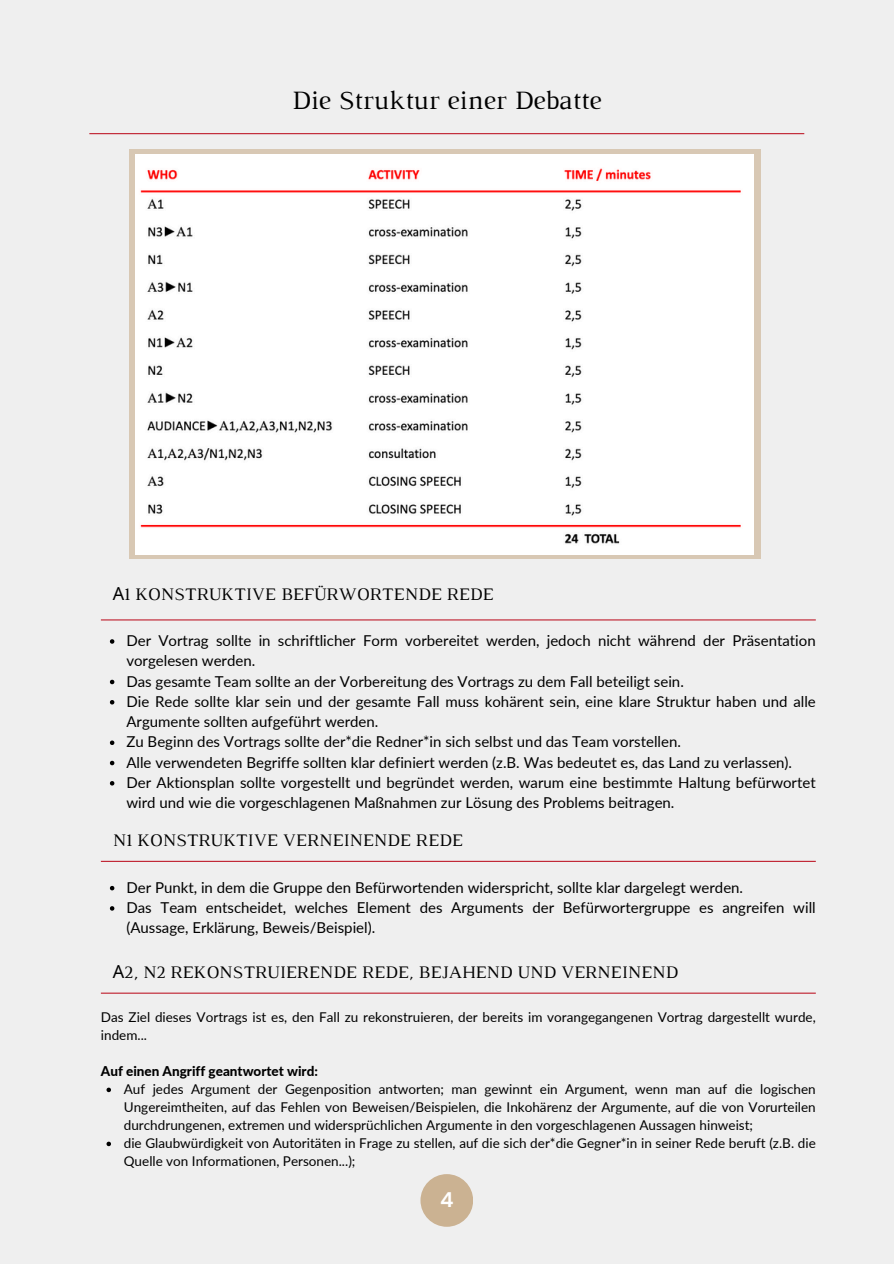
<style>
.page{position:relative;width:894px;height:1264px;background:#fff}
.page>*{position:absolute;margin:0;border:0;box-sizing:border-box;transform-origin:0 0}
.t1{font:27px "Luthier";color:#000}
.t2{font:700 21px "DM Sans";color:#fff}
.t3{font:18px "Luthier";color:#000}
.t4{font:15px/20.2px "Lato";color:#000}
.t5{font:13.5px/18px "Lato";color:#000}
.t6{font:800 13.5px "Lato";color:#000}
.s1{font-family:"Noto Sans"}
</style>
<div class="page">
<div style="left:0;top:0;width:893px;height:1263px;background:#efefef"></div>
<hr style="left:101px;top:619px;width:714px;height:1px;background:#bf1e2d">
<div style="left:420px;top:1174px;width:53px;height:52px;background:#cbb292;border-radius:50%"></div>
<hr style="left:89px;top:133px;width:715px;height:1px;background:#bf1e2d">
<svg style="left:129px;top:149px;width:631px;height:410px;fill:#d8c8b4"></svg>
<img style="left:136px;top:155px;width:617px;height:399px">
<svg style="left:110px;top:639px;width:4px;height:4px"></svg>
<svg style="left:110px;top:679px;width:4px;height:5px"></svg>
<svg style="left:110px;top:700px;width:4px;height:4px"></svg>
<svg style="left:110px;top:740px;width:4px;height:5px"></svg>
<svg style="left:110px;top:760px;width:4px;height:5px"></svg>
<svg style="left:110px;top:781px;width:4px;height:4px"></svg>
<hr style="left:101px;top:860px;width:714px;height:2px;background:#bf1e2d">
<svg style="left:110px;top:885px;width:4px;height:5px"></svg>
<svg style="left:110px;top:906px;width:4px;height:4px"></svg>
<hr style="left:101px;top:992px;width:714px;height:1px;background:#bf1e2d">
<svg style="left:106px;top:1087px;width:5px;height:5px"></svg>
<svg style="left:106px;top:1141px;width:5px;height:5px"></svg>
<h2 class="t1" style="left:292px;top:90px;width:311px">Die Struktur einer Debatte</h2>
<p class="t3" style="left:113px;top:587px;width:382px"><span class="s1">А</span>1 KONSTRUKTIVE BEFÜRWORTENDE REDE</p>
<h2 class="t4" style="left:126px;top:630px;width:690px">Der Vortrag sollte in schriftlicher Form vorbereitet werden, jedoch nicht während der Präsentation vorgelesen werden.</h2>
<p class="t4" style="left:126px;top:670px;width:559px">Das gesamte Team sollte an der Vorbereitung des Vortrags zu dem Fall beteiligt sein.</p>
<p class="t4" style="left:126px;top:690px;width:690px">Die Rede sollte klar sein und der gesamte Fall muss kohärent sein, eine klare Struktur haben und alle<br>Argumente sollten aufgeführt werden.</p>
<p class="t4" style="left:126px;top:731px;width:556px">Zu Beginn des Vortrags sollte der*die Redner*in sich selbst und das Team vorstellen.</p>
<p class="t4" style="left:126px;top:751px;width:667px">Alle verwendeten Begriffe sollten klar definiert werden (z.B. Was bedeutet es, das Land zu verlassen).</p>
<p class="t4" style="left:126px;top:771px;width:690px">Der Aktionsplan sollte vorgestellt und begründet werden, warum eine bestimmte Haltung befürwortet wird und wie die vorgeschlagenen Maßnahmen zur Lösung des Problems beitragen.</p>
<p class="t3" style="left:113px;top:834px;width:351px">N1 KONSTRUKTIVE VERNEINENDE REDE</p>
<p class="t4" style="left:126px;top:876px;width:618px">Der Punkt, in dem die Gruppe den Befürwortenden widerspricht, sollte klar dargelegt werden.</p>
<h2 class="t4" style="left:126px;top:897px;width:690px">Das Team entscheidet, welches Element des Arguments der Befürwortergruppe es angreifen will (Aussage, Erklärung, Beweis/Beispiel).</h2>
<p class="t3" style="left:113px;top:965px;width:567px"><span class="s1">А</span>2, N2 REKONSTRUIERENDE REDE, BEJAHEND UND VERNEINEND</p>
<h3 class="t5" style="left:101px;top:1008px;width:716px">Das Ziel dieses Vortrags ist es, den Fall zu rekonstruieren, der bereits im vorangegangenen Vortrag dargestellt wurde, indem...</h3>
<p class="t6" style="left:101px;top:1063px;width:218px">Auf einen Angriff geantwortet wird:</p>
<p class="t5" style="left:124px;top:1080px;width:693px;text-align:justify">Auf jedes Argument der Gegenposition antworten; man gewinnt ein Argument, wenn man auf die logischen Ungereimtheiten, auf das Fehlen von Beweisen/Beispielen, die Inkohärenz der Argumente, auf die von Vorurteilen durchdrungenen, extremen und widersprüchlichen Argumente in den vorgeschlagenen Aussagen hinweist;</p>
<p class="t5" style="left:124px;top:1134px;width:693px">die Glaubwürdigkeit von Autoritäten in Frage zu stellen, auf die sich der*die Gegner*in in seiner Rede beruft (z.B. die<br>Quelle von Informationen, Personen...);</p>
<p class="t2" style="left:440px;top:1186px;width:15px">4</p>
</div>
